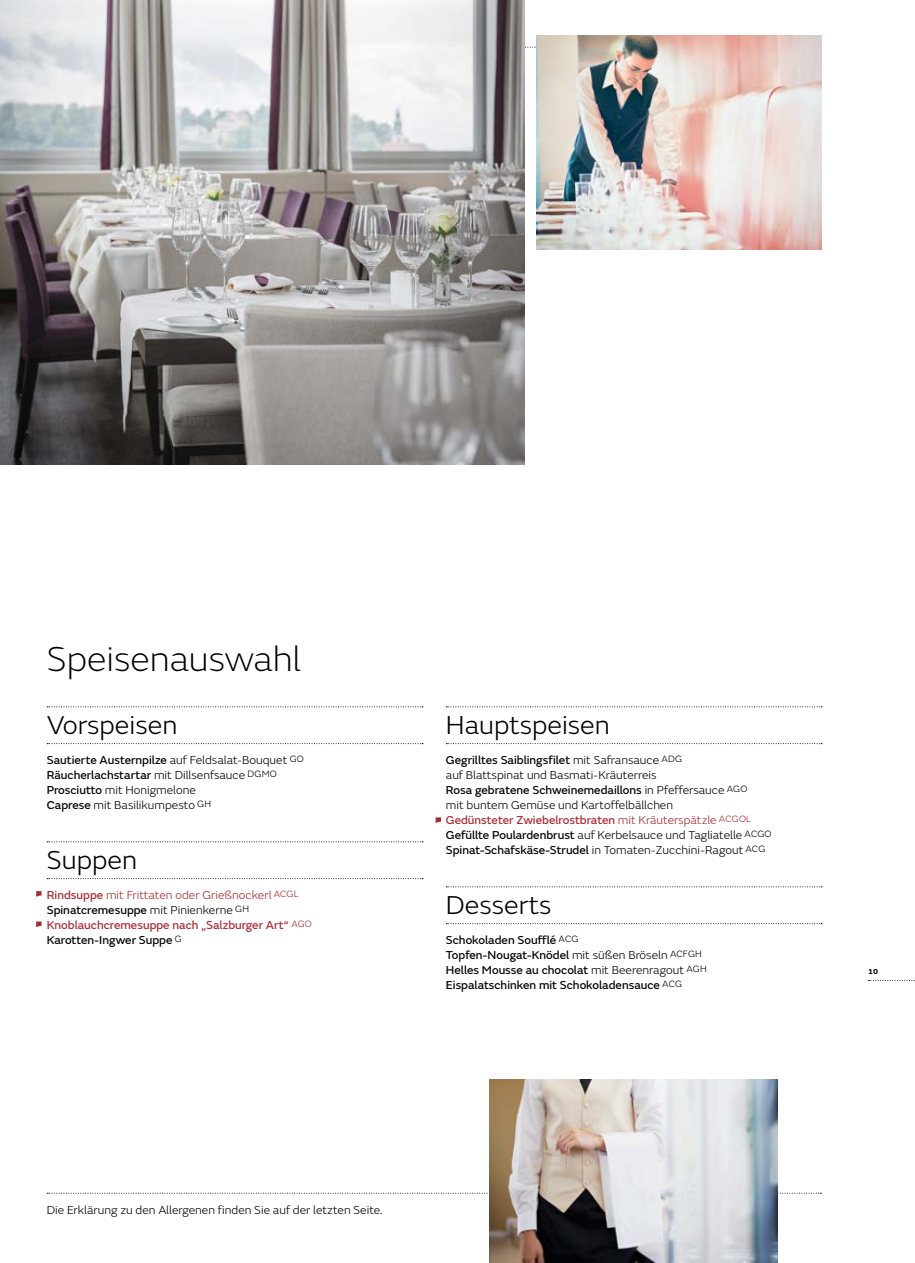
<style>
.page{position:relative;width:915px;height:1263px;background:#fff}
.page>*{position:absolute;margin:0;border:0;box-sizing:border-box;transform-origin:0 0}
.t1{font:200 36px "FS Emeric";color:#000}
.t2{font:300 27px "FS Emeric";color:#000}
.t3{font:12px/15px "FS Emeric Core";color:#000}
.t4{font:300 12px/15px "FS Emeric";color:#000}
.t5{font:12px/15px "FS Emeric Core";color:#a92934}
.t6{font:300 12px "FS Emeric";color:#a92934}
.t7{font:700 7.5px "FS Emeric";color:#000}
.s1{font-family:"FS Emeric";font-weight:300}
.s2{font-family:"FS Emeric Core";font-weight:400}
.s3{color:#000}
.s4{font-family:"FS Emeric";font-weight:300;color:#000}
</style>
<div class="page">
<svg style="left:47px;top:1193px;width:774px;height:1px"></svg>
<svg style="left:868px;top:980px;width:47px;height:1px"></svg>
<img style="left:0;top:0;width:525px;height:464px">
<img style="left:536px;top:35px;width:285px;height:215px">
<svg style="left:47px;top:706px;width:376px;height:1px"></svg>
<svg style="left:47px;top:743px;width:376px;height:1px"></svg>
<svg style="left:47px;top:841px;width:376px;height:1px"></svg>
<svg style="left:47px;top:878px;width:376px;height:1px"></svg>
<svg style="left:446px;top:706px;width:375px;height:1px"></svg>
<svg style="left:446px;top:743px;width:375px;height:1px"></svg>
<svg style="left:446px;top:886px;width:375px;height:1px"></svg>
<svg style="left:446px;top:923px;width:375px;height:1px"></svg>
<img style="left:490px;top:1079px;width:287px;height:184px">
<svg style="left:36px;top:891px;width:6px;height:6px"></svg>
<svg style="left:36px;top:921px;width:6px;height:6px"></svg>
<svg style="left:435px;top:817px;width:6px;height:6px"></svg>
<h1 class="t1" style="left:47px;top:634px;width:255px">Speisenauswahl</h1>
<h2 class="t2" style="left:47px;top:707px;width:132px">Vorspeisen</h2>
<p class="t3" style="left:47px;top:752px;width:258px">Sautierte Austernpilze <span class="s1">auf Feldsalat-Bouquet</span> <sup>GO<br></sup>Räucherlachstartar <span class="s1">mit Dillsenfsauce</span> <sup>DGMO</sup></p>
<p class="t4" style="left:47px;top:782px;width:166px"><span class="s2">Prosciutto</span> mit Honigmelone<br><span class="s2">Caprese</span> mit Basilikumpesto <sup>GH</sup></p>
<h2 class="t2" style="left:47px;top:842px;width:92px">Suppen</h2>
<p class="t6" style="left:47px;top:887px;width:253px"><span class="s2">Rindsuppe</span> mit Frittaten oder Grießnockerl <sup>ACGL</sup></p>
<p class="t5" style="left:47px;top:902px;width:266px"><span class="s3">Spinatcremesuppe</span> <span class="s4">mit Pinienkerne</span> <sup>GH<br></sup>Knoblauchcremesuppe nach „Salzburger Art“ <sup>AGO<br></sup><span class="s3">Karotten-Ingwer Suppe</span> <sup>G</sup></p>
<h2 class="t2" style="left:446px;top:707px;width:165px">Hauptspeisen</h2>
<p class="t3" style="left:446px;top:752px;width:237px">Gegrilltes Saiblingsfilet <span class="s1">mit Safransauce</span> <sup>ADG</sup></p>
<p class="t4" style="left:446px;top:767px;width:212px">auf Blattspinat und Basmati-Kräuterreis</p>
<p class="t3" style="left:446px;top:782px;width:303px">Rosa gebratene Schweinemedaillons <span class="s1">in Pfeffersauce</span> <sup>AGO</sup></p>
<p class="t4" style="left:446px;top:797px;width:229px">mit buntem Gemüse und Kartoffelbällchen</p>
<p class="t5" style="left:446px;top:812px;width:306px">Gedünsteter Zwiebelrostbraten <span class="s1">mit Kräuterspätzle</span> <sup>ACGOL</sup></p>
<p class="t4" style="left:446px;top:827px;width:327px"><span class="s2">Gefüllte Poulardenbrust</span> auf Kerbelsauce und Tagliatelle <sup>ACGO</sup></p>
<p class="t3" style="left:446px;top:842px;width:321px">Spinat-Schafskäse-Strudel <span class="s1">in Tomaten-Zucchini-Ragout</span> <sup>ACG</sup></p>
<h2 class="t2" style="left:446px;top:887px;width:107px">Desserts</h2>
<p class="t3" style="left:446px;top:932px;width:262px">Schokoladen Soufflé <sup>ACG<br></sup>Topfen-Nougat-Knödel <span class="s1">mit süßen Bröseln</span> <sup>ACFGH </sup>Helles Mousse au chocolat <span class="s1">mit Beerenragout</span> <sup>AGH </sup>Eispalatschinken mit Schokoladensauce <sup>ACG</sup></p>
<p class="t4" style="left:47px;top:1202px;width:337px">Die Erklärung zu den Allergenen finden Sie auf der letzten Seite.</p>
<p class="t7" style="left:867px;top:966px;width:11px">10</p>
</div>
